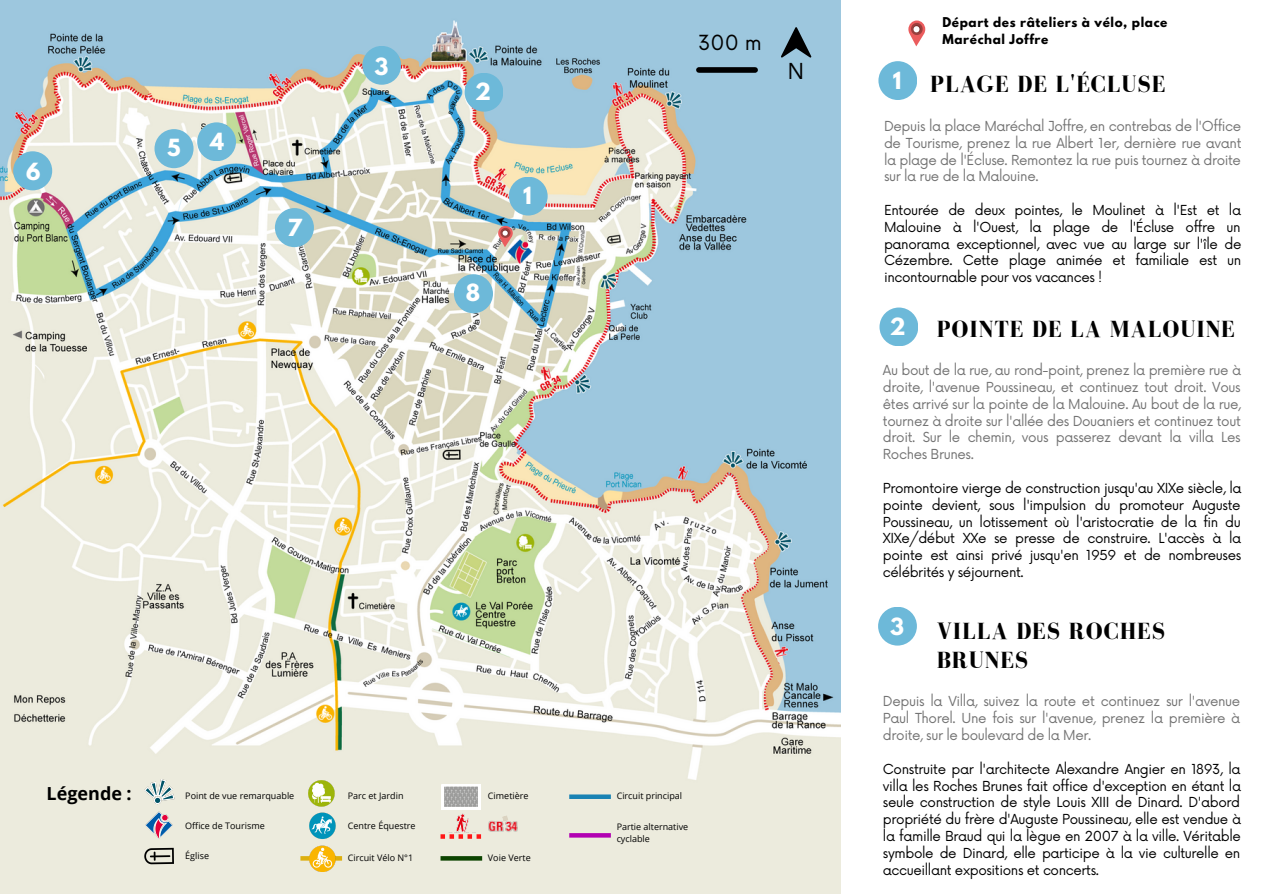
<style>
.page{position:relative;width:1263px;height:894px;background:#fff}
.page>*{position:absolute;margin:0;border:0;box-sizing:border-box;transform-origin:0 0}
.t1{font:700 24px "Bodoni FLF";letter-spacing:.04em;color:#000}
.t2{font:22.35px "Open Sans";color:#000}
.t3{font:700 21px "League Spartan";color:#fff}
.t4{font:700 20.85px "League Spartan";color:#fff}
.t5{font:20.25px "Now";color:#000}
.t6{font:700 18px "Open Sans";color:#000}
.t7{font:13.5px/16.8px "Now";letter-spacing:-.03em;color:#000;text-align:justify}
.t8{font:13.5px/16.8px "Now";letter-spacing:-.03em;color:#737373;text-align:justify}
.t9{font:700 12px/17px "League Spartan";letter-spacing:.05em;color:#000}
.t10{font:9px "Open Sans";color:#000}
</style>
<div class="page">
<div style="left:879px;top:307px;width:39px;height:39px;background:#6db9d9;border-radius:50%"></div>
<svg style="left:908px;top:20px;width:17px;height:26px"></svg>
<div style="left:878px;top:61px;width:39px;height:39px;background:#6db9d9;border-radius:50%"></div>
<div style="left:878px;top:606px;width:39px;height:39px;background:#6db9d9;border-radius:50%"></div>
<img style="left:0;top:0;width:841px;height:893px">
<svg style="left:498px;top:226px;width:15px;height:21px"></svg>
<svg style="left:781px;top:27px;width:30px;height:31px"></svg>
<div style="left:699px;top:67px;width:56px;height:6px;background:#000"></div>
<img style="left:145px;top:779px;width:33px;height:28px">
<img style="left:145px;top:810px;width:33px;height:28px">
<img style="left:142px;top:841px;width:32px;height:28px">
<img style="left:306px;top:779px;width:32px;height:28px">
<img style="left:306px;top:811px;width:32px;height:28px">
<svg style="left:300px;top:855px;width:42px;height:5px"></svg>
<img style="left:306px;top:843px;width:32px;height:28px">
<img style="left:445px;top:811px;width:34px;height:21px">
<svg style="left:440px;top:855px;width:42px;height:5px"></svg>
<svg style="left:440px;top:834px;width:41px;height:4px"></svg>
<img style="left:488px;top:820px;width:31px;height:13px">
<svg style="left:502px;top:814px;width:6px;height:7px"></svg>
<svg style="left:569px;top:794px;width:42px;height:4px"></svg>
<svg style="left:569px;top:832px;width:42px;height:5px"></svg>
<svg style="left:442px;top:784px;width:38px;height:24px"></svg>
<div style="left:509px;top:177px;width:39px;height:38px;background:#6db9d9;border-radius:50%"></div>
<div style="left:465px;top:73px;width:38px;height:39px;background:#6db9d9;border-radius:50%"></div>
<div style="left:362px;top:46px;width:39px;height:39px;background:#6db9d9;border-radius:50%"></div>
<div style="left:197px;top:122px;width:39px;height:39px;background:#6db9d9;border-radius:50%"></div>
<div style="left:154px;top:129px;width:40px;height:39px;background:#6db9d9;border-radius:50%"></div>
<div style="left:13px;top:151px;width:39px;height:39px;background:#6db9d9;border-radius:50%"></div>
<div style="left:275px;top:208px;width:39px;height:39px;background:#6db9d9;border-radius:50%"></div>
<div style="left:454px;top:274px;width:39px;height:39px;background:#6db9d9;border-radius:50%"></div>
<p class="t3" style="left:26px;top:161px;width:16px">6</p>
<p class="t3" style="left:167px;top:137px;width:15px">5</p>
<p class="t3" style="left:210px;top:130px;width:15px">4</p>
<p class="t4" style="left:287px;top:217px;width:16px">7</p>
<p class="t3" style="left:374px;top:56px;width:15px">3</p>
<p class="t3" style="left:475px;top:81px;width:17px">2</p>
<p class="t3" style="left:466px;top:282px;width:16px">8</p>
<p class="t3" style="left:523px;top:185px;width:10px">1</p>
<p class="t6" style="left:47px;top:780px;width:87px">Légende :</p>
<p class="t10" style="left:185px;top:789px;width:111px">Point de vue remarquable</p>
<p class="t10" style="left:185px;top:818px;width:81px">Office de Tourisme</p>
<p class="t10" style="left:185px;top:848px;width:25px">Église</p>
<p class="t10" style="left:348px;top:789px;width:57px">Parc et Jardin</p>
<p class="t10" style="left:348px;top:818px;width:69px">Centre Équestre</p>
<p class="t10" style="left:348px;top:850px;width:67px">Circuit Vélo N°1</p>
<p class="t10" style="left:488px;top:789px;width:42px">Cimetière</p>
<p class="t10" style="left:488px;top:850px;width:44px">Voie Verte</p>
<p class="t5" style="left:698px;top:32px;width:65px">300 m</p>
<p class="t2" style="left:788px;top:55px;width:18px">N</p>
<p class="t10" style="left:617px;top:789px;width:67px">Circuit principal</p>
<p class="t10" style="left:617px;top:820px;width:73px">Partie alternative</p>
<p class="t10" style="left:617px;top:832px;width:35px">cyclable</p>
<p class="t3" style="left:893px;top:70px;width:10px">1</p>
<p class="t9" style="left:942px;top:15px;width:226px">Départ des râteliers à vélo, place<br>Maréchal Joffre</p>
<p class="t1" style="left:930px;top:71px;width:237px">PLAGE DE L'ÉCLUSE</p>
<p class="t8" style="left:884px;top:118px;width:359px">Depuis la place Maréchal Joffre, en contrebas de l'Office de Tourisme, prenez la rue Albert 1er, dernière rue avant la plage de l'Écluse. Remontez la rue puis tournez à droite sur la rue de la Malouine.</p>
<p class="t7" style="left:884px;top:202px;width:359px">Entourée de deux pointes, le Moulinet à l'Est et la Malouine à l'Ouest, la plage de l'Écluse offre un panorama exceptionnel, avec vue au large sur l'île de Cézembre. Cette plage animée et familiale est un incontournable pour vos vacances !</p>
<p class="t3" style="left:890px;top:316px;width:17px">2</p>
<p class="t1" style="left:937px;top:315px;width:300px">POINTE DE LA MALOUINE</p>
<p class="t8" style="left:883px;top:362px;width:360px">Au bout de la rue, au rond-point, prenez la première rue à droite, l'avenue Poussineau, et continuez tout droit. Vous êtes arrivé sur la pointe de la Malouine. Au bout de la rue, tournez à droite sur l'allée des Douaniers et continuez tout droit. Sur le chemin, vous passerez devant la villa Les Roches Brunes.</p>
<p class="t7" style="left:883px;top:480px;width:360px">Promontoire vierge de construction jusqu'au XIXe siècle, la pointe devient, sous l'impulsion du promoteur Auguste Poussineau, un lotissement où l'aristocratie de la fin du XIXe/début XXe se presse de construire. L'accès à la pointe est ainsi privé jusqu'en 1959 et de nombreuses célébrités y séjournent.</p>
<p class="t3" style="left:890px;top:616px;width:15px">3</p>
<p class="t1" style="left:937px;top:617px;width:230px">VILLA DES ROCHES</p>
<p class="t1" style="left:937px;top:646px;width:93px">BRUNES</p>
<p class="t8" style="left:883px;top:693px;width:359px">Depuis la Villa, suivez la route et continuez sur l'avenue Paul Thorel. Une fois sur l'avenue, prenez la première à droite, sur le boulevard de la Mer.</p>
<p class="t7" style="left:883px;top:760px;width:360px">Construite par l'architecte Alexandre Angier en 1893, la villa les Roches Brunes fait office d'exception en étant la seule construction de style Louis XIII de Dinard. D'abord propriété du frère d'Auguste Poussineau, elle est vendue à la famille Braud qui la lègue en 2007 à la ville. Véritable symbole de Dinard, elle participe à la vie culturelle en accueillant expositions et concerts.</p>
</div>
